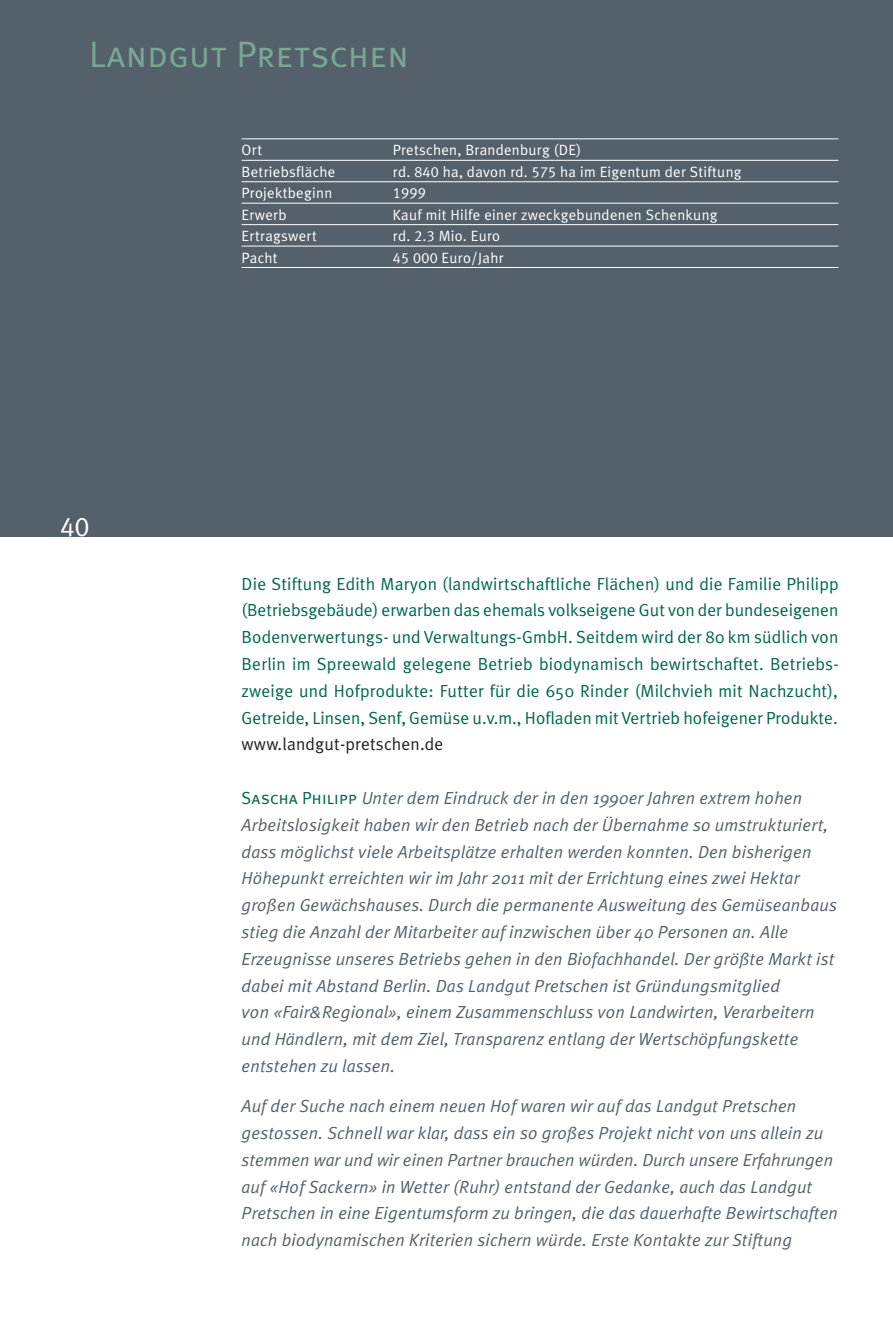
<style>
.page{position:relative;width:893px;height:1340px;background:#fff}
.page>*{position:absolute;margin:0;border:0;box-sizing:border-box;transform-origin:0 0}
.t1{font:36.75px "Meta Plus Normal Caps";letter-spacing:.01em;color:#7aa695}
.t2{font:27.12px "Meta Plus LF";color:#fff}
.t3{font:italic 17.5px/26.8px "Meta Plus Normal";letter-spacing:.01em;color:#54616a}
.t4{font:17.5px/26.8px "Meta Plus Normal";color:#01674d;text-align:justify}
.t5{font:17.5px "Meta Plus Normal";letter-spacing:.01em;color:#231f20}
.t6{font:14.88px "Meta Plus LF";letter-spacing:.02em;color:#fff}
.s1{font-family:"Meta Plus Normal Caps";font-style:normal;color:#01674d}
</style>
<div class="page">
<div style="left:0;top:0;width:893px;height:536px;background:#54616a"></div>
<hr style="left:242px;top:138px;width:596px;height:1px;background:#fff">
<hr style="left:242px;top:160px;width:596px;height:1px;background:#fff">
<hr style="left:242px;top:181px;width:596px;height:1px;background:#fff">
<hr style="left:242px;top:203px;width:596px;height:1px;background:#fff">
<hr style="left:242px;top:224px;width:596px;height:1px;background:#fff">
<hr style="left:242px;top:246px;width:596px;height:1px;background:#fff">
<hr style="left:242px;top:267px;width:596px;height:1px;background:#fff">
<h1 class="t1" style="left:89px;top:33px;width:321px">Landgut Pretschen</h1>
<h2 class="t2" style="left:60px;top:511px;width:31px">40</h2>
<p class="t6" style="left:242px;top:142px;width:22px">Ort</p>
<p class="t6" style="left:393px;top:142px;width:190px">Pretschen, Brandenburg (DE)</p>
<p class="t6" style="left:242px;top:163px;width:95px">Betriebsfläche</p>
<p class="t6" style="left:393px;top:163px;width:350px">rd. 840 ha, davon rd. 575 ha im Eigentum der Stiftung</p>
<p class="t6" style="left:242px;top:184px;width:92px">Projektbeginn</p>
<p class="t6" style="left:393px;top:184px;width:34px">1999</p>
<p class="t6" style="left:242px;top:206px;width:46px">Erwerb</p>
<p class="t6" style="left:393px;top:206px;width:326px">Kauf mit Hilfe einer zweckgebundenen Schenkung</p>
<p class="t6" style="left:242px;top:227px;width:77px">Ertragswert</p>
<p class="t6" style="left:393px;top:227px;width:109px">rd. 2.3 Mio. Euro</p>
<p class="t6" style="left:242px;top:249px;width:38px">Pacht</p>
<p class="t6" style="left:393px;top:249px;width:112px">45 000 Euro/Jahr</p>
<p class="t4" style="left:242px;top:570px;width:599px">Die Stiftung Edith Maryon (landwirtschaftliche Flächen) und die Familie Philipp (Betriebsgebäude) erwarben das ehemals volkseigene Gut von der bundeseigenen Bodenverwertungs- und Verwaltungs-GmbH. Seitdem wird der 80 km südlich von Berlin im Spreewald gelegene Betrieb biodynamisch bewirtschaftet. Betriebs&shy;zweige und Hofprodukte: Futter für die 650 Rinder (Milchvieh mit Nachzucht), Getreide, Linsen, Senf, Gemüse u.v.m., Hofladen mit Vertrieb hofeigener Produkte.</p>
<p class="t5" style="left:242px;top:734px;width:203px">www.landgut-pretschen.de</p>
<p class="t3" style="left:242px;top:784px;width:597px"><span class="s1">Sascha Philipp</span> Unter dem Eindruck der in den 1990er Jahren extrem hohen Arbeitslosigkeit haben wir den Betrieb nach der Übernahme so umstrukturiert, dass möglichst viele Arbeitsplätze erhalten werden konnten. Den bisherigen Höhepunkt erreichten wir im Jahr 2011 mit der Errichtung eines zwei Hektar großen Gewächshauses. Durch die permanente Ausweitung des Gemüseanbaus stieg die Anzahl der Mitarbeiter auf inzwischen über 40 Personen an. Alle Erzeugnisse unseres Betriebs gehen in den Biofachhandel. Der größte Markt ist dabei mit Abstand Berlin. Das Landgut Pretschen ist Gründungsmitglied<br>von «Fair&amp;Regional», einem Zusammenschluss von Landwirten, Verarbeitern und Händlern, mit dem Ziel, Transparenz entlang der Wertschöpfungskette entstehen zu lassen.</p>
<p class="t3" style="left:242px;top:1092px;width:598px">Auf der Suche nach einem neuen Hof waren wir auf das Landgut Pretschen gestossen. Schnell war klar, dass ein so großes Projekt nicht von uns allein zu stemmen war und wir einen Partner brauchen würden. Durch unsere Erfahrungen auf «Hof Sackern» in Wetter (Ruhr) entstand der Gedanke, auch das Landgut Pretschen in eine Eigentumsform zu bringen, die das dauerhafte Bewirtschaften nach biodynamischen Kriterien sichern würde. Erste Kontakte zur Stiftung</p>
</div>
